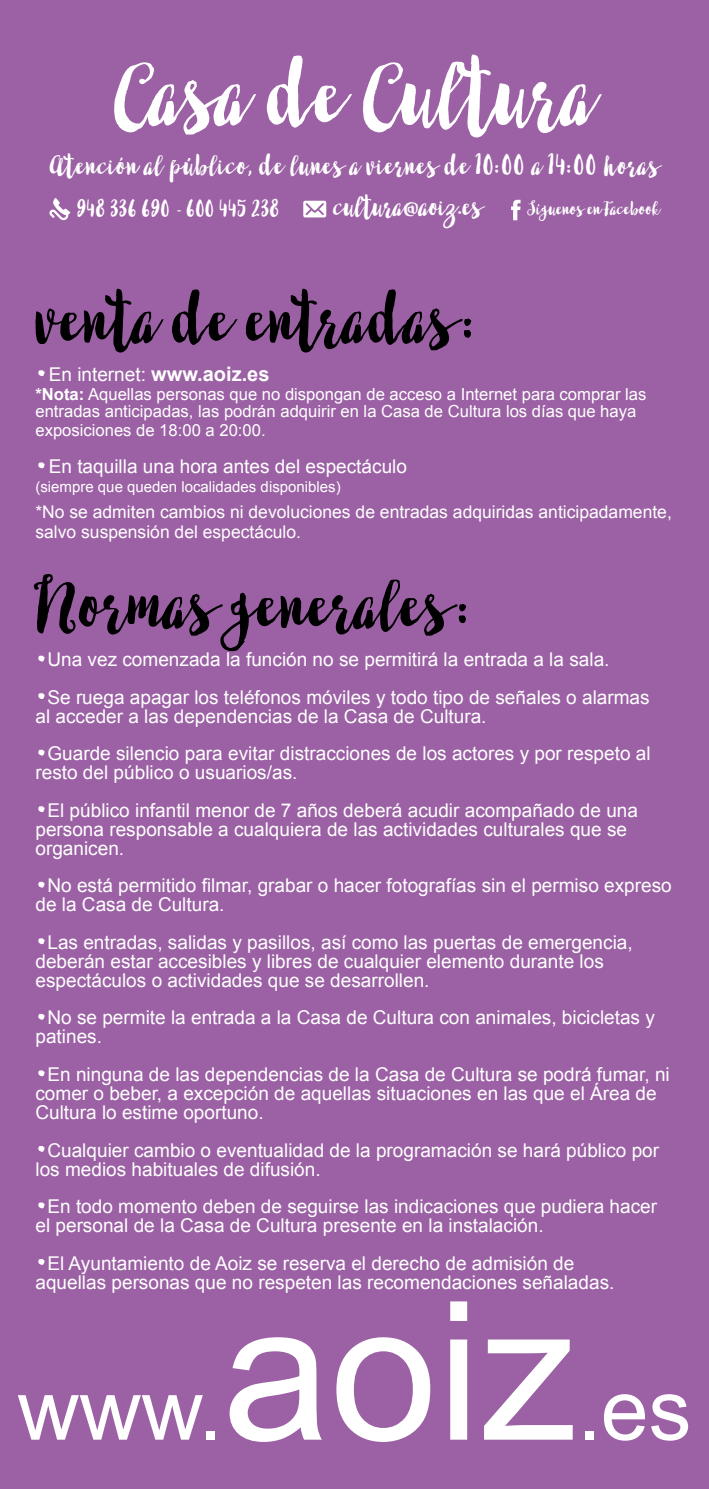
<style>
.page{position:relative;width:709px;height:1489px;background:#fff}
.page>*{position:absolute;margin:0;border:0;box-sizing:border-box;transform-origin:0 0}
.t1{font:193px "Arial";color:#fff}
.t2{font:97.5px "Fabulous Script";color:#fff}
.t3{font:85.75px "Arial";color:#fff}
.t4{font:75px "Fabulous Script";color:#000}
.t5{font:67.5px "Fabulous Script";color:#fff}
.t6{font:30px "Fabulous Script";letter-spacing:.02em;color:#fff}
.t7{font:30px "Fabulous Script";color:#fff}
.t8{font:25px "Fabulous Script";color:#fff}
.t9{font:20px "Fabulous Script";color:#fff}
.t10{font:19px/19px "Arial";color:#fff}
.t11{font:17.5px/20px "Arial";color:#fff}
.t12{font:16.75px/16.5px "Arial";color:#fff}
.t13{font:15px "Arial";color:#fff}
.s1{font-weight:700;font-size:20px}
.s2{font-weight:700}
</style>
<div class="page">
<div style="left:0;top:0;width:709px;height:1488px;background:#9b61a4"></div>
<svg style="left:303px;top:201px;width:23px;height:16px"></svg>
<svg style="left:511px;top:200px;width:9px;height:20px"></svg>
<svg style="left:49px;top:198px;width:21px;height:23px"></svg>
<h2 class="t2" style="left:114px;top:34px;width:482px">Casa de Cultura</h2>
<h3 class="t6" style="left:50px;top:147px;width:611px">Atención al público, de lunes a viernes de 10:00 a 14:00 horas</h3>
<h3 class="t8" style="left:77px;top:194px;width:204px">948 336 690 - 600 445 238</h3>
<h3 class="t7" style="left:333px;top:188px;width:150px">cultura@aoiz.es</h3>
<p class="t9" style="left:527px;top:197px;width:134px">Síguenos en Facebook</p>
<h3 class="t4" style="left:35px;top:273px;width:445px">venta de entradas:</h3>
<h3 class="t5" style="left:35px;top:318px;width:14px">.</h3>
<p class="t10" style="left:49px;top:365px;width:222px">En internet: <span class="s1">www.aoiz.es</span></p>
<p class="t12" style="left:35px;top:386px;width:612px"><span class="s2">*Nota:</span> Aquellas personas que no dispongan de acceso a Internet para comprar las entradas anticipadas, las podrán adquirir en la Casa de Cultura los días que haya</p>
<p class="t12" style="left:35px;top:421px;width:232px">exposiciones de 18:00 a 20:00.</p>
<h3 class="t5" style="left:35px;top:410px;width:14px">.</h3>
<p class="t10" style="left:49px;top:457px;width:360px">En taquilla una hora antes del espectáculo</p>
<p class="t13" style="left:35px;top:477px;width:307px">(siempre que queden localidades disponibles)</p>
<p class="t11" style="left:35px;top:502px;width:638px">*No se admiten cambios ni devoluciones de entradas adquiridas anticipadamente, salvo suspensión del espectáculo.</p>
<h3 class="t4" style="left:35px;top:558px;width:440px">Normas generales:</h3>
<h3 class="t5" style="left:35px;top:603px;width:14px">.</h3>
<p class="t10" style="left:47px;top:650px;width:563px">Una vez comenzada la función no se permitirá la entrada a la sala.</p>
<h3 class="t5" style="left:35px;top:640px;width:14px">.</h3>
<p class="t10" style="left:35px;top:687px;width:615px;text-indent:12px">Se ruega apagar los teléfonos móviles y todo tipo de señales o alarmas al acceder a las dependencias de la Casa de Cultura.</p>
<h3 class="t5" style="left:35px;top:697px;width:14px">.</h3>
<p class="t10" style="left:35px;top:744px;width:616px;text-indent:12px">Guarde silencio para evitar distracciones de los actores y por respeto al resto del público o usuarios/as.</p>
<h3 class="t5" style="left:35px;top:753px;width:14px">.</h3>
<p class="t10" style="left:35px;top:800px;width:604px;text-indent:12px">El público infantil menor de 7 años deberá acudir acompañado de una persona responsable a cualquiera de las actividades culturales que se organicen.</p>
<h3 class="t5" style="left:35px;top:829px;width:14px">.</h3>
<p class="t10" style="left:35px;top:876px;width:638px;text-indent:12px">No está permitido filmar, grabar o hacer fotografías sin el permiso expreso de la Casa de Cultura.</p>
<h3 class="t5" style="left:35px;top:885px;width:14px">.</h3>
<p class="t10" style="left:35px;top:932px;width:599px;text-indent:12px">Las entradas, salidas y pasillos, así como las puertas de emergencia, deberán estar accesibles y libres de cualquier elemento durante los espectáculos o actividades que se desarrollen.</p>
<h3 class="t5" style="left:35px;top:961px;width:14px">.</h3>
<p class="t10" style="left:35px;top:1008px;width:621px;text-indent:12px">No se permite la entrada a la Casa de Cultura con animales, bicicletas y patines.</p>
<h3 class="t5" style="left:35px;top:1017px;width:14px">.</h3>
<p class="t10" style="left:35px;top:1064px;width:636px;text-indent:12px">En ninguna de las dependencias de la Casa de Cultura se podrá fumar, ni comer o beber, a excepción de aquellas situaciones en las que el Área de<br>Cultura lo estime oportuno.</p>
<h3 class="t5" style="left:35px;top:1093px;width:14px">.</h3>
<p class="t10" style="left:35px;top:1140px;width:625px;text-indent:12px">Cualquier cambio o eventualidad de la programación se hará público por los medios habituales de difusión.</p>
<h3 class="t5" style="left:35px;top:1149px;width:14px">.</h3>
<p class="t10" style="left:35px;top:1196px;width:623px;text-indent:12px">En todo momento deben de seguirse las indicaciones que pudiera hacer el personal de la Casa de Cultura presente en la instalación.</p>
<h3 class="t5" style="left:35px;top:1206px;width:14px">.</h3>
<p class="t10" style="left:35px;top:1253px;width:580px;text-indent:12px">El Ayuntamiento de Aoiz se reserva el derecho de admisión de aquellas personas que no respeten las recomendaciones señaladas.</p>
<h3 class="t3" style="left:18px;top:1353px;width:207px">www.</h3>
<h1 class="t1" style="left:223px;top:1245px;width:356px">aoiz</h1>
<h3 class="t3" style="left:577px;top:1353px;width:116px">.es</h3>
</div>
